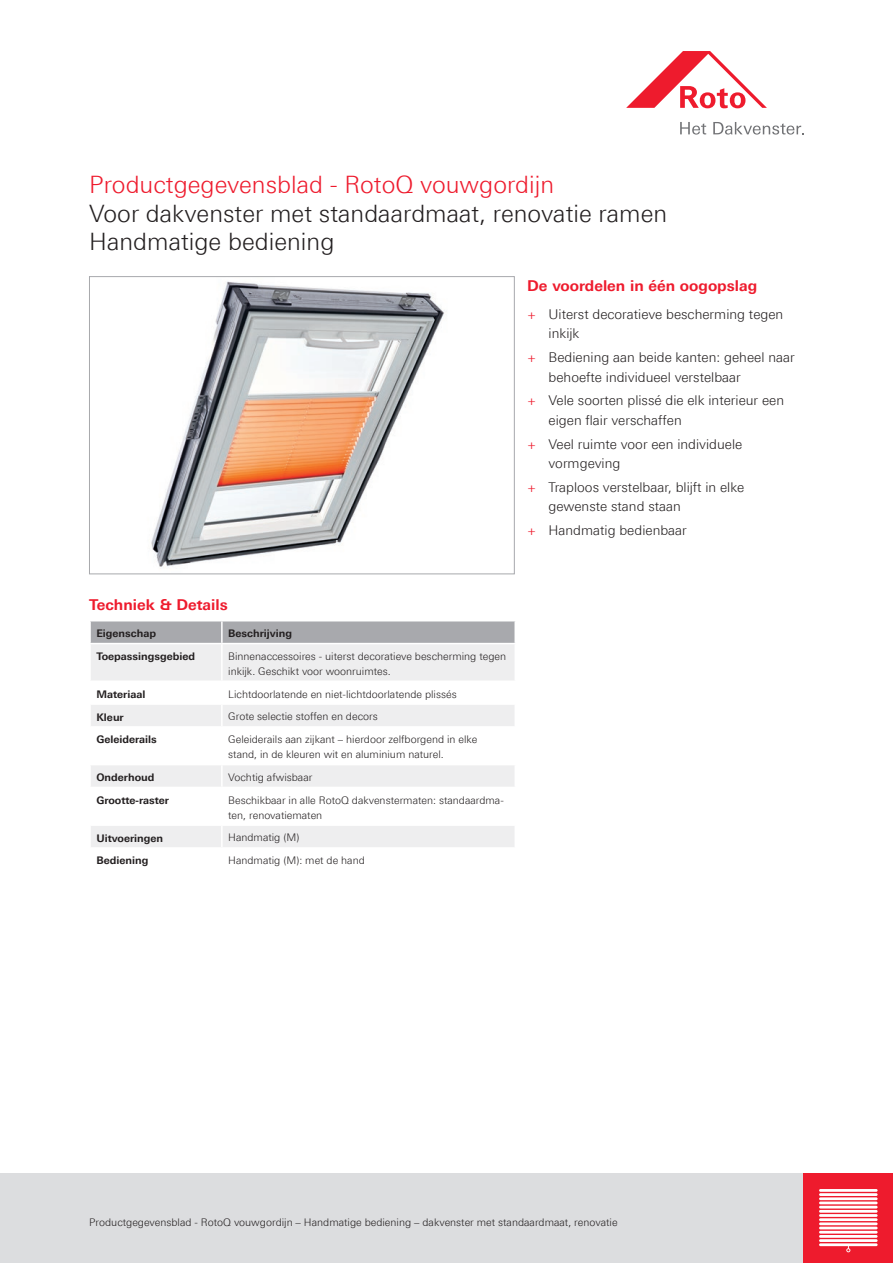
<style>
.page{position:relative;width:893px;height:1263px;background:#fff}
.page>*{position:absolute;margin:0;border:0;box-sizing:border-box;transform-origin:0 0}
.t1{font:300 24px/28.8px "LT Univers Basic";color:#231f20}
.t2{font:300 24px "LT Univers Basic";color:#ee1b2d}
.t3{font:700 15px "LT Univers Basic";color:#ee1b2d}
.t4{font:300 13.5px/19.5px "LT Univers Basic";color:#231f20}
.t5{font:300 10.5px/15px "LT Univers Basic";color:#231f20}
.t6{font:700 10.5px "LT Univers Basic";color:#231f20}
.s1{color:#ee1b2d}
</style>
<div class="page">
<div style="left:0;top:1174px;width:893px;height:89px;background:#dcdddf"></div>
<svg style="left:626px;top:51px;width:141px;height:57px"></svg>
<svg style="left:680px;top:122px;width:26px;height:13px"></svg>
<svg style="left:713px;top:122px;width:91px;height:13px"></svg>
<img style="left:151px;top:281px;width:294px;height:286px">
<div style="left:89px;top:276px;width:425px;height:298px;border:1px solid #a8a9ad"></div>
<div style="left:804px;top:1174px;width:89px;height:89px;background:#ee1b2d"></div>
<hr style="left:819px;top:1189px;width:59px;height:3px;background:#fff">
<hr style="left:819px;top:1193px;width:59px;height:3px;background:#fff">
<hr style="left:819px;top:1197px;width:59px;height:3px;background:#fff">
<hr style="left:819px;top:1201px;width:59px;height:3px;background:#fff">
<hr style="left:819px;top:1206px;width:59px;height:2px;background:#fff">
<hr style="left:819px;top:1210px;width:59px;height:3px;background:#fff">
<hr style="left:819px;top:1214px;width:59px;height:3px;background:#fff">
<hr style="left:819px;top:1218px;width:59px;height:3px;background:#fff">
<hr style="left:819px;top:1222px;width:59px;height:3px;background:#fff">
<hr style="left:819px;top:1226px;width:59px;height:3px;background:#fff">
<hr style="left:819px;top:1231px;width:59px;height:2px;background:#fff">
<hr style="left:819px;top:1235px;width:59px;height:3px;background:#fff">
<hr style="left:819px;top:1239px;width:59px;height:3px;background:#fff">
<svg style="left:819px;top:1243px;width:59px;height:9px"></svg>
<svg style="left:91px;top:621px;width:423px;height:22px;background:#aaabaf"></svg>
<div style="left:91px;top:644px;width:423px;height:36px;background:#eeeeef"></div>
<svg style="left:91px;top:705px;width:423px;height:142px"></svg>
<hr style="left:221px;top:621px;width:2px;height:22px;background:#fff">
<hr style="left:221px;top:644px;width:2px;height:36px;background:#fff">
<hr style="left:221px;top:705px;width:2px;height:21px;background:#fff">
<hr style="left:89px;top:726px;width:133px;height:2px;background:#fff">
<hr style="left:222px;top:726px;width:294px;height:2px;background:#fff">
<hr style="left:221px;top:728px;width:2px;height:36px;background:#fff">
<hr style="left:89px;top:764px;width:133px;height:1px;background:#fff">
<hr style="left:222px;top:764px;width:294px;height:1px;background:#fff">
<hr style="left:221px;top:765px;width:2px;height:22px;background:#fff">
<hr style="left:89px;top:787px;width:133px;height:1px;background:#fff">
<hr style="left:222px;top:787px;width:294px;height:1px;background:#fff">
<hr style="left:221px;top:788px;width:2px;height:36px;background:#fff">
<hr style="left:89px;top:824px;width:133px;height:2px;background:#fff">
<hr style="left:222px;top:824px;width:294px;height:2px;background:#fff">
<hr style="left:221px;top:826px;width:2px;height:21px;background:#fff">
<h1 class="t2" style="left:89px;top:170px;width:466px">Productgegevensblad - RotoQ vouwgordijn</h1>
<h1 class="t1" style="left:89px;top:198px;width:579px">Voor dakvenster met standaardmaat, renovatie ramen<br>Handmatige bediening</h1>
<h2 class="t3" style="left:527px;top:276px;width:231px">De voordelen in één oogopslag</h2>
<p class="t4" style="left:549px;top:304px;width:236px;text-indent:-21px"><span class="s1">+</span> Uiterst decoratieve bescherming tegen inkijk</p>
<p class="t4" style="left:549px;top:347px;width:248px;text-indent:-21px"><span class="s1">+</span> Bediening aan beide kanten: geheel naar behoefte individueel verstelbaar</p>
<p class="t4" style="left:549px;top:391px;width:237px;text-indent:-21px"><span class="s1">+</span> Vele soorten plissé die elk interieur een eigen flair verschaffen</p>
<p class="t4" style="left:549px;top:434px;width:195px;text-indent:-21px"><span class="s1">+</span> Veel ruimte voor een individuele vormgeving</p>
<p class="t4" style="left:549px;top:477px;width:197px;text-indent:-21px"><span class="s1">+</span> Traploos verstelbaar, blijft in elke gewenste stand staan</p>
<p class="t4" style="left:527px;top:520px;width:161px"><span class="s1">+</span> Handmatig bedienbaar</p>
<h2 class="t3" style="left:89px;top:595px;width:140px">Techniek &amp; Details</h2>
<p class="t6" style="left:96px;top:627px;width:61px">Eigenschap</p>
<p class="t6" style="left:228px;top:627px;width:65px">Beschrijving</p>
<p class="t6" style="left:96px;top:650px;width:100px">Toepassingsgebied</p>
<p class="t5" style="left:228px;top:648px;width:279px">Binnenaccessoires - uiterst decoratieve bescherming tegen inkijk. Geschikt voor woonruimtes.</p>
<p class="t6" style="left:96px;top:688px;width:50px">Materiaal</p>
<p class="t5" style="left:228px;top:686px;width:230px">Lichtdoorlatende en niet-lichtdoorlatende plissés</p>
<p class="t6" style="left:96px;top:710px;width:29px">Kleur</p>
<p class="t5" style="left:228px;top:709px;width:151px">Grote selectie stoffen en decors</p>
<p class="t6" style="left:96px;top:733px;width:62px">Geleiderails</p>
<p class="t5" style="left:228px;top:732px;width:251px">Geleiderails aan zijkant – hierdoor zelfborgend in elke stand, in de kleuren wit en aluminium naturel.</p>
<p class="t6" style="left:96px;top:771px;width:60px">Onderhoud</p>
<p class="t5" style="left:228px;top:770px;width:86px">Vochtig afwisbaar</p>
<p class="t6" style="left:96px;top:794px;width:74px">Grootte-raster</p>
<p class="t5" style="left:228px;top:792px;width:277px">Beschikbaar in alle RotoQ dakvenstermaten: standaardma&shy;ten, renovatiematen</p>
<p class="t6" style="left:96px;top:831px;width:68px">Uitvoeringen</p>
<p class="t5" style="left:228px;top:830px;width:73px">Handmatig (M)</p>
<p class="t6" style="left:96px;top:854px;width:53px">Bediening</p>
<p class="t5" style="left:228px;top:853px;width:138px">Handmatig (M): met de hand</p>
<p class="t5" style="left:89px;top:1215px;width:530px">Productgegevensblad - RotoQ vouwgordijn – Handmatige bediening – dakvenster met standaardmaat, renovatie</p>
</div>
